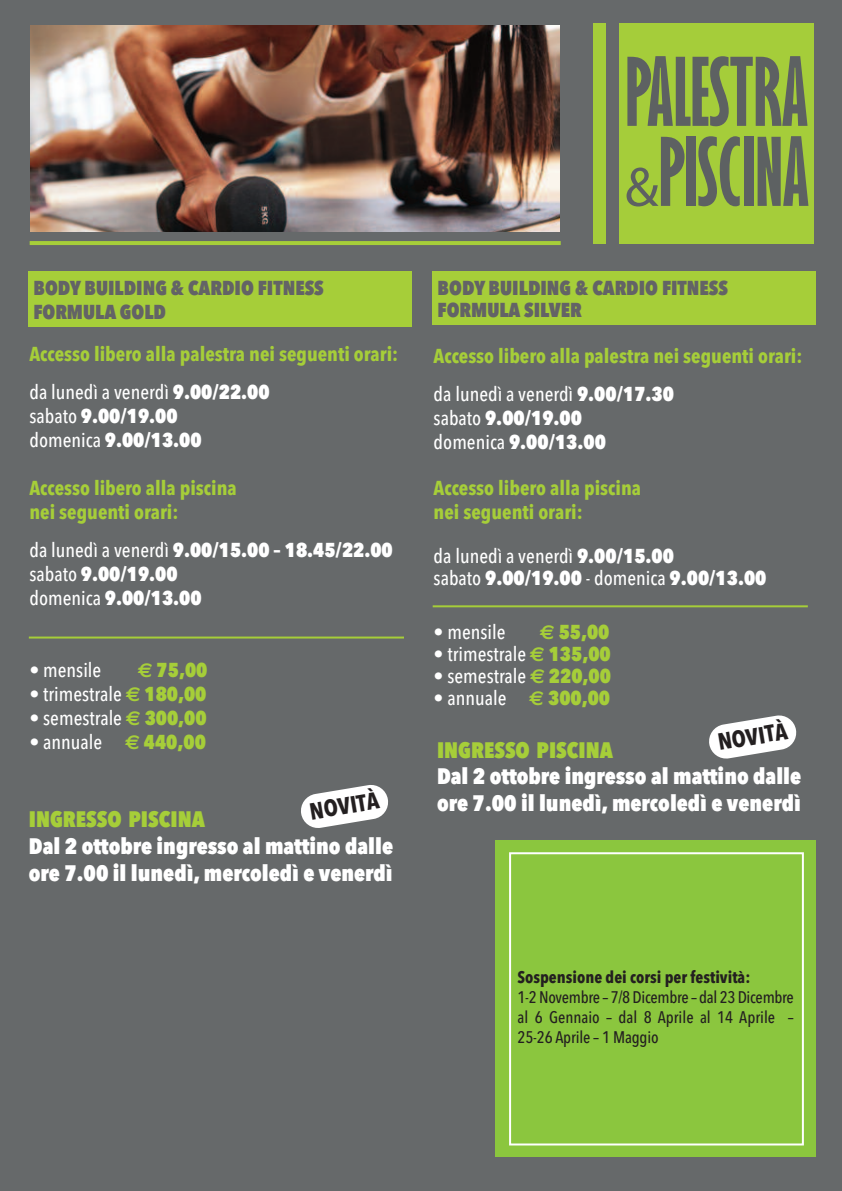
<style>
.page{position:relative;width:842px;height:1191px;background:#66696a}
.page>*{position:absolute;margin:0;border:0;box-sizing:border-box;transform-origin:0 0}
.t1{font:700 23.4px "Avenir Next Condensed";color:#231f20}
.t2{font:800 22.2px/26.6px "Avenir Next Condensed";color:#fff}
.t3{font:800 22.2px "Avenir Next Condensed";color:#a6ce39}
.t4{font:700 20px/38px "Avenir Next Condensed";color:#a6ce39}
.t5{font:500 20px/22px "Avenir Next Condensed";color:#fff}
.t6{font:800 20px/24px "Avenir Next Condensed";color:#fff}
.t7{font:800 20px/24px "Avenir Next Condensed";color:#636366}
.t8{font:800 20px "Avenir Next Condensed";color:#a6ce39}
.t9{font:500 16.6px/20px "Avenir Next Condensed";color:#231f20;text-align:justify}
.t10{font:700 16.6px "Avenir Next Condensed";color:#231f20}
.s1{font-weight:500;color:#fff}
.s2{font-weight:800;color:#fff}
.s3{font-weight:500}
.s4{font-family:"Euro Sans";font-weight:700}
.s5{font-family:"Euro Sans";font-weight:700;color:#a6ce39}
.s6{font-weight:800;color:#a6ce39}
.s7{font-weight:800}
</style>
<div class="page">
<div style="left:593px;top:23px;width:221px;height:221px;background:#a5cd3a"></div>
<svg style="left:627px;top:56px;width:180px;height:70px"></svg>
<svg style="left:626px;top:137px;width:58px;height:69px"></svg>
<div style="left:687px;top:137px;width:9px;height:69px;background:#5d6162"></div>
<svg style="left:698px;top:136px;width:42px;height:70px"></svg>
<div style="left:744px;top:137px;width:10px;height:69px;background:#5d6162"></div>
<svg style="left:758px;top:136px;width:50px;height:70px"></svg>
<div style="left:606px;top:17px;width:12px;height:236px;background:#66696a"></div>
<hr style="left:30px;top:241px;width:531px;height:4px;background:#a6ce39">
<img style="left:31px;top:26px;width:529px;height:205px">
<div style="left:29px;top:271px;width:383px;height:56px;background:#a6ce39"></div>
<div style="left:432px;top:271px;width:383px;height:54px;background:#a6ce39"></div>
<hr style="left:29px;top:636px;width:375px;height:2px;background:#a6ce39">
<hr style="left:433px;top:605px;width:375px;height:2px;background:#a6ce39">
<svg style="left:709px;top:715px;width:88px;height:44px"></svg>
<div style="left:496px;top:840px;width:320px;height:316px;background:#8bc63e"></div>
<div style="left:509px;top:852px;width:295px;height:293px;border:2px solid #fff"></div>
<svg style="left:301px;top:785px;width:87px;height:43px"></svg>
<p class="t7" style="left:33px;top:275px;width:292px">BODY BUILDING &amp; CARDIO FITNESS<br>FORMULA GOLD</p>
<p class="t4" style="left:29px;top:335px;width:370px">Accesso libero alla palestra nei seguenti orari: <span class="s1">da lunedì a venerdì</span> <span class="s2">9.00/22.00</span></p>
<p class="t6" style="left:29px;top:403px;width:174px"><span class="s3">sabato</span> 9.00/19.00 <span class="s3">domenica</span> 9.00/13.00</p>
<p class="t4" style="left:29px;top:476px;width:209px;line-height:24px">Accesso libero alla piscina nei seguenti orari:</p>
<p class="t6" style="left:29px;top:537px;width:365px"><span class="s3">da lunedì a venerdì</span> 9.00/15.00 – 18.45/22.00 <span class="s3">sabato</span> 9.00/19.00<br><span class="s3">domenica</span> 9.00/13.00</p>
<p class="t5" style="left:29px;top:659px;width:73px">• mensile</p>
<p class="t8" style="left:138px;top:657px;width:71px"><span class="s4">€</span> 75,00</p>
<p class="t5" style="left:29px;top:683px;width:179px">• trimestrale <span class="s5">€</span> <span class="s6">180,00</span></p>
<p class="t5" style="left:29px;top:707px;width:179px">• semestrale <span class="s5">€</span> <span class="s6">300,00</span></p>
<p class="t5" style="left:29px;top:731px;width:178px">• annuale <span class="s5">€</span> <span class="s6">440,00</span></p>
<p class="t1" style="left:308px;top:797px;width:72px;rotate:-9deg">NOVITÀ</p>
<p class="t3" style="left:29px;top:805px;width:178px">INGRESSO PISCINA</p>
<p class="t2" style="left:29px;top:832px;width:366px">Dal 2 ottobre ingresso al mattino dalle ore 7.00 il lunedì, mercoledì e venerdì</p>
<p class="t7" style="left:438px;top:276px;width:292px;line-height:22px">BODY BUILDING &amp; CARDIO FITNESS<br>FORMULA SILVER</p>
<p class="t4" style="left:434px;top:337px;width:370px">Accesso libero alla palestra nei seguenti orari: <span class="s1">da lunedì a venerdì</span> <span class="s2">9.00/17.30</span></p>
<p class="t6" style="left:434px;top:406px;width:174px"><span class="s3">sabato</span> 9.00/19.00 <span class="s3">domenica</span> 9.00/13.00</p>
<p class="t4" style="left:434px;top:476px;width:209px;line-height:24px">Accesso libero alla piscina nei seguenti orari:</p>
<p class="t5" style="left:434px;top:545px;width:334px">da lunedì a venerdì <span class="s7">9.00/15.00<br></span>sabato <span class="s7">9.00/19.00</span> - domenica <span class="s7">9.00/13.00</span></p>
<p class="t5" style="left:434px;top:621px;width:73px">• mensile</p>
<p class="t8" style="left:540px;top:619px;width:71px"><span class="s4">€</span> 55,00</p>
<p class="t5" style="left:434px;top:643px;width:179px">• trimestrale <span class="s5">€</span> <span class="s6">135,00</span></p>
<p class="t5" style="left:434px;top:665px;width:179px">• semestrale <span class="s5">€</span> <span class="s6">220,00</span></p>
<p class="t5" style="left:434px;top:687px;width:178px">• annuale <span class="s5">€</span> <span class="s6">300,00</span></p>
<p class="t3" style="left:437px;top:736px;width:178px">INGRESSO PISCINA</p>
<p class="t2" style="left:437px;top:763px;width:366px">Dal 2 ottobre ingresso al mattino dalle ore 7.00 il lunedì, mercoledì e venerdì</p>
<p class="t1" style="left:716px;top:727px;width:72px;rotate:-9deg">NOVITÀ</p>
<p class="t10" style="left:517px;top:966px;width:234px">Sospensione dei corsi per festività:</p>
<p class="t9" style="left:517px;top:986px;width:278px">1-2Novembre – 7/8Dicembre – dal 23Dicembre al 6 Gennaio – dal 8 Aprile al 14 Aprile – 25-26 Aprile – 1 Maggio</p>
</div>
